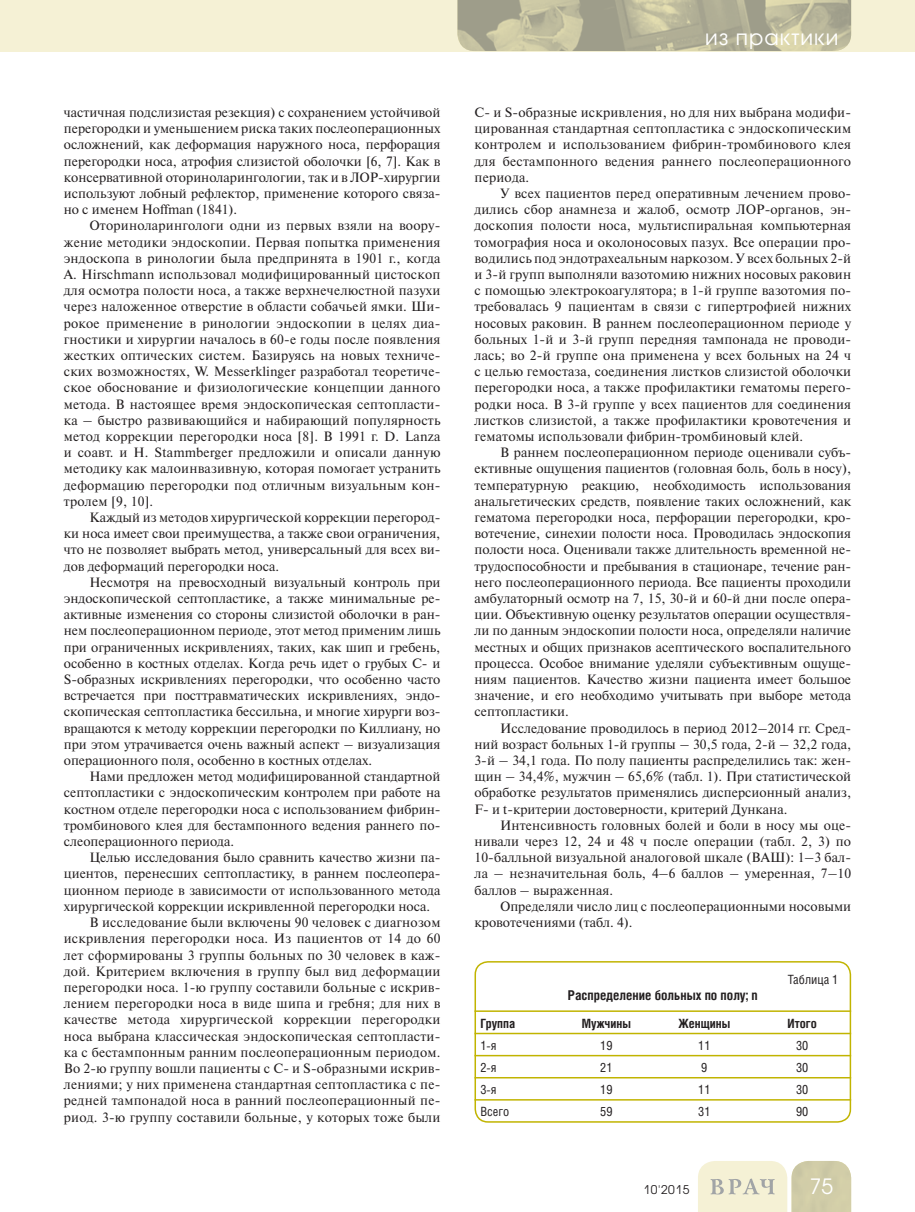
<style>
.page{position:relative;width:915px;height:1212px;background:#fff}
.page>*{position:absolute;margin:0;border:0;box-sizing:border-box;transform-origin:0 0}
.t1{font:21px "Avant Garde Gothic C";letter-spacing:.05em;color:#fff}
.t2{font:13.5px/16.2px "Newton C";letter-spacing:.015em;color:#231f20;text-align:justify}
.t3{font:700 13.5px "Helios Cond";color:#231f20}
.t4{font:12.75px "Helios Cond";color:#231f20}
.t5{font:700 12.75px "Helios Cond";color:#231f20}
.t6{font:12px "Avant Garde Gothic C";letter-spacing:.05em;color:#231f20}
</style>
<div class="page">
<div style="left:0;top:0;width:914px;height:51px;background:#f5f1d5"></div>
<svg style="left:698px;top:1161px;width:152px;height:51px;background:#e3e0c4"></svg>
<img style="left:457px;top:0;width:393px;height:51px">
<div style="left:474px;top:961px;width:376px;height:162px;border:2px solid #c1b400;border-radius:13px"></div>
<hr style="left:474px;top:1010px;width:376px;height:2px;background:#c1b400">
<hr style="left:474px;top:1033px;width:376px;height:1px;background:#c1b400">
<hr style="left:474px;top:1055px;width:376px;height:1px;background:#c1b400">
<hr style="left:474px;top:1077px;width:376px;height:1px;background:#c1b400">
<hr style="left:474px;top:1099px;width:376px;height:1px;background:#c1b400">
<p class="t2" style="left:64px;top:106px;width:378px">частичная подслизистая резекция) с сохранением устойчивой перегородки и уменьшением риска таких послеоперационных осложнений, как деформация наружного носа, перфорация перегородки носа, атрофия слизистой оболочки [6, 7]. Как в консервативной оториноларингологии, так и в ЛОР-хирургии используют лобный рефлектор, применение которого связа&shy;но с именем Hoffman (1841).</p>
<p class="t2" style="left:64px;top:219px;width:378px;text-indent:26px">Оториноларингологи одни из первых взяли на воору&shy;жение методики эндоскопии. Первая попытка применения эндоскопа в ринологии была предпринята в 1901 г., когда A. Hirschmann использовал модифицированный цистоскоп для осмотра полости носа, а также верхнечелюстной пазухи через наложенное отверстие в области собачьей ямки. Ши&shy;рокое применение в ринологии эндоскопии в целях диа&shy;гностики и хирургии началось в 60-е годы после появления жестких оптических систем. Базируясь на новых техниче&shy;ских возможностях, W. Messerklinger разработал теоретиче&shy;ское обоснование и физиологические концепции данного метода. В настоящее время эндоскопическая септопласти&shy;ка – быстро развивающийся и набирающий популярность метод коррекции перегородки носа [8]. В 1991 г. D. Lanza и соавт. и H. Stammberger предложили и описали данную методику как малоинвазивную, которая помогает устранить деформацию перегородки под отличным визуальным кон&shy;тролем [9, 10].</p>
<p class="t2" style="left:64px;top:511px;width:378px;text-indent:26px">Каждый из методов хирургической коррекции перегород&shy;ки носа имеет свои преимущества, а также свои ограничения, что не позволяет выбрать метод, универсальный для всех ви&shy;дов деформаций перегородки носа.</p>
<p class="t2" style="left:64px;top:575px;width:378px;text-indent:26px">Несмотря на превосходный визуальный контроль при эндоскопической септопластике, а также минимальные ре&shy;активные изменения со стороны слизистой оболочки в ран&shy;нем послеоперационном периоде, этот метод применим лишь при ограниченных искривлениях, таких, как шип и гребень, особенно в костных отделах. Когда речь идет о грубых С- и S-образных искривлениях перегородки, что особенно часто встречается при посттравматических искривлениях, эндо&shy;скопическая септопластика бессильна, и многие хирурги воз&shy;вращаются к методу коррекции перегородки по Киллиану, но при этом утрачивается очень важный аспект – визуализация операционного поля, особенно в костных отделах.</p>
<p class="t2" style="left:64px;top:770px;width:378px;text-indent:26px">Нами предложен метод модифицированной стандартной септопластики с эндоскопическим контролем при работе на костном отделе перегородки носа с использованием фибрин&shy;тромбинового клея для бестампонного ведения раннего по&shy;слеоперационного периода.</p>
<p class="t2" style="left:89px;top:851px;width:352px">Целью исследования было сравнить качество жизни па-</p>
<p class="t2" style="left:64px;top:867px;width:378px">циентов, перенесших септопластику, в раннем послеопера-</p>
<p class="t2" style="left:64px;top:883px;width:378px">ционном периоде в зависимости от использованного метода</p>
<p class="t2" style="left:64px;top:899px;width:367px">хирургической коррекции искривленной перегородки носа.</p>
<p class="t2" style="left:89px;top:916px;width:352px">В исследование были включены 90 человек с диагнозом</p>
<p class="t2" style="left:64px;top:932px;width:378px">искривления перегородки носа. Из пациентов от 14 до 60</p>
<p class="t2" style="left:64px;top:948px;width:378px">лет сформированы 3 группы больных по 30 человек в каж-</p>
<p class="t2" style="left:64px;top:964px;width:378px">дой. Критерием включения в группу был вид деформации</p>
<p class="t2" style="left:64px;top:980px;width:378px">перегородки носа. 1-ю группу составили больные с искрив-</p>
<p class="t2" style="left:64px;top:997px;width:378px">лением перегородки носа в виде шипа и гребня; для них в</p>
<p class="t2" style="left:64px;top:1013px;width:378px">качестве метода хирургической коррекции перегородки</p>
<p class="t2" style="left:64px;top:1029px;width:378px">носа выбрана классическая эндоскопическая септопласти-</p>
<p class="t2" style="left:64px;top:1045px;width:378px">ка с бестампонным ранним послеоперационным периодом.</p>
<p class="t2" style="left:64px;top:1061px;width:378px">Во 2-ю группу вошли пациенты с С- и S-образными искрив-</p>
<p class="t2" style="left:64px;top:1078px;width:378px">лениями; у них применена стандартная септопластика с пе-</p>
<p class="t2" style="left:64px;top:1094px;width:378px">редней тампонадой носа в ранний послеоперационный пе-</p>
<p class="t2" style="left:64px;top:1110px;width:378px">риод. 3-ю группу составили больные, у которых тоже были</p>
<h1 class="t1" style="left:704px;top:27px;width:135px">из практики</h1>
<p class="t2" style="left:474px;top:106px;width:378px">С- и S-образные искривления, но для них выбрана модифи&shy;цированная стандартная септопластика с эндоскопическим контролем и использованием фибрин-тромбинового клея для бестампонного ведения раннего послеоперационного периода.</p>
<p class="t2" style="left:474px;top:187px;width:378px;text-indent:26px">У всех пациентов перед оперативным лечением прово&shy;дились сбор анамнеза и жалоб, осмотр ЛОР-органов, эн&shy;доскопия полости носа, мультиспиральная компьютерная томография носа и околоносовых пазух. Все операции про&shy;водились под эндотрахеальным наркозом. У всех больных 2-й и 3-й групп выполняли вазотомию нижних носовых раковин с помощью электрокоагулятора; в 1-й группе вазотомия по&shy;требовалась 9 пациентам в связи с гипертрофией нижних носовых раковин. В раннем послеоперационном периоде у больных 1-й и 3-й групп передняя тампонада не проводи&shy;лась; во 2-й группе она применена у всех больных на 24 ч с целью гемостаза, соединения листков слизистой оболочки перегородки носа, а также профилактики гематомы перего&shy;родки носа. В 3-й группе у всех пациентов для соединения листков слизистой, а также профилактики кровотечения и гематомы использовали фибрин-тромбиновый клей.</p>
<p class="t2" style="left:474px;top:446px;width:378px;text-indent:26px">В раннем послеоперационном периоде оценивали субъ&shy;ективные ощущения пациентов (головная боль, боль в носу), температурную реакцию, необходимость использования анальгетических средств, появление таких осложнений, как гематома перегородки носа, перфорации перегородки, кро&shy;вотечение, синехии полости носа. Проводилась эндоскопия полости носа. Оценивали также длительность временной не&shy;трудоспособности и пребывания в стационаре, течение ран&shy;него послеоперационного периода. Все пациенты проходили амбулаторный осмотр на 7, 15, 30-й и 60-й дни после опера&shy;ции. Объективную оценку результатов операции осуществля&shy;ли по данным эндоскопии полости носа, определяли наличие местных и общих признаков асептического воспалительного процесса. Особое внимание уделяли субъективным ощуще&shy;ниям пациентов. Качество жизни пациента имеет большое значение, и его необходимо учитывать при выборе метода септопластики.</p>
<p class="t2" style="left:474px;top:721px;width:378px;text-indent:26px">Исследование проводилось в период 2012–2014 гг. Сред&shy;ний возраст больных 1-й группы – 30,5 года, 2-й – 32,2 года, 3-й – 34,1 года. По полу пациенты распределились так: жен&shy;щин – 34,4%, мужчин – 65,6% (табл. 1). При статистической обработке результатов применялись дисперсионный анализ, F- и t-критерии достоверности, критерий Дункана.</p>
<p class="t2" style="left:474px;top:818px;width:378px;text-indent:26px">Интенсивность головных болей и боли в носу мы оце&shy;нивали через 12, 24 и 48 ч после операции (табл. 2, 3) по 10-балльной визуальной аналоговой шкале (ВАШ): 1–3 бал&shy;ла – незначительная боль, 4–6 баллов – умеренная, 7–10 баллов – выраженная.</p>
<p class="t2" style="left:474px;top:899px;width:378px;text-indent:26px">Определяли число лиц с послеоперационными носовыми кровотечениями (табл. 4).</p>
<p class="t3" style="left:567px;top:990px;width:191px">Распределение больных по полу; n</p>
<p class="t4" style="left:787px;top:974px;width:52px">Таблица 1</p>
<p class="t5" style="left:480px;top:1018px;width:36px">Группа</p>
<p class="t5" style="left:581px;top:1018px;width:50px">Мужчины</p>
<p class="t5" style="left:678px;top:1018px;width:53px">Женщины</p>
<p class="t5" style="left:787px;top:1018px;width:31px">Итого</p>
<p class="t4" style="left:480px;top:1040px;width:18px">1-я</p>
<p class="t4" style="left:600px;top:1040px;width:14px">19</p>
<p class="t4" style="left:698px;top:1040px;width:14px">11</p>
<p class="t4" style="left:795px;top:1040px;width:14px">30</p>
<p class="t4" style="left:480px;top:1062px;width:18px">2-я</p>
<p class="t4" style="left:600px;top:1062px;width:14px">21</p>
<p class="t4" style="left:701px;top:1062px;width:8px">9</p>
<p class="t4" style="left:795px;top:1062px;width:14px">30</p>
<p class="t4" style="left:480px;top:1084px;width:18px">3-я</p>
<p class="t4" style="left:600px;top:1084px;width:14px">19</p>
<p class="t4" style="left:698px;top:1084px;width:14px">11</p>
<p class="t4" style="left:795px;top:1084px;width:14px">30</p>
<p class="t4" style="left:480px;top:1106px;width:30px">Всего</p>
<p class="t4" style="left:600px;top:1106px;width:14px">59</p>
<p class="t4" style="left:698px;top:1106px;width:14px">31</p>
<p class="t4" style="left:795px;top:1106px;width:14px">90</p>
<p class="t6" style="left:643px;top:1184px;width:47px">10'2015</p>
<h1 class="t1" style="left:809px;top:1177px;width:25px">75</h1>
</div>
